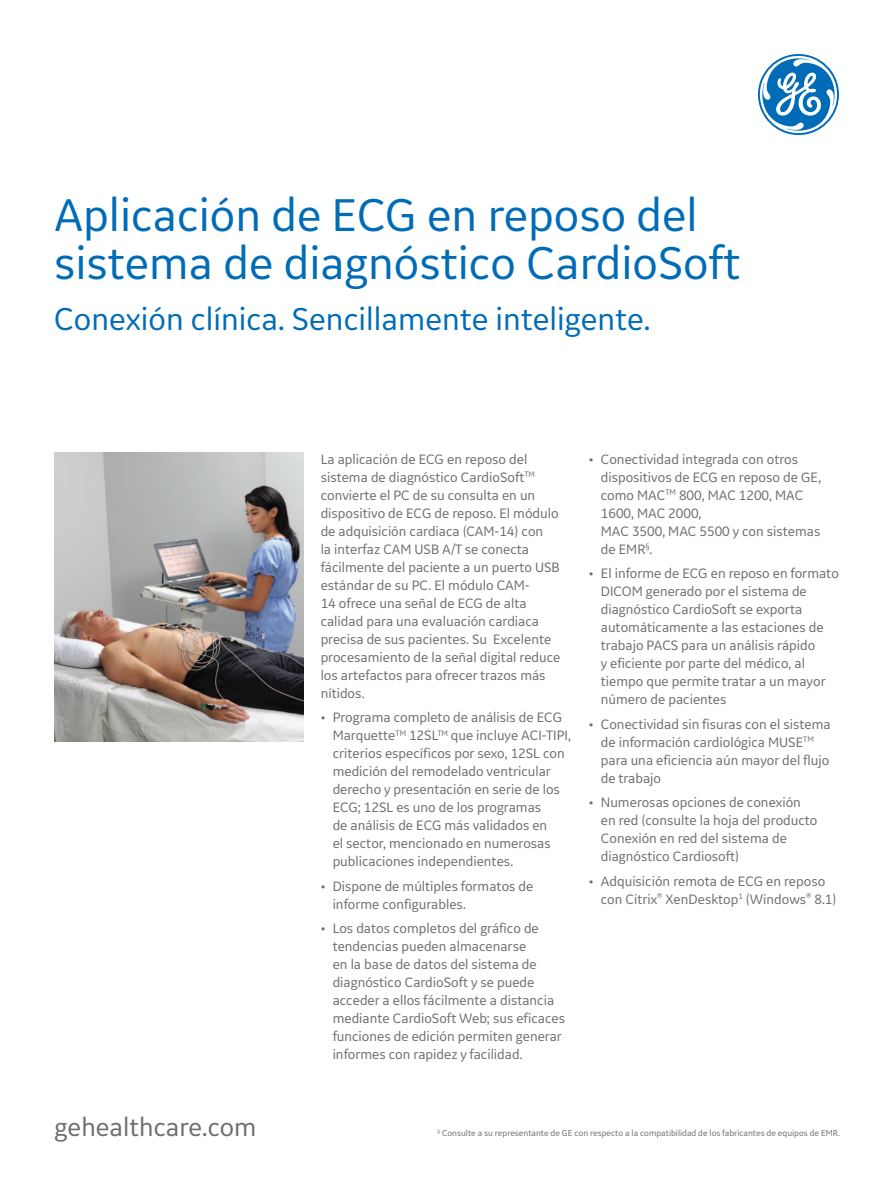
<style>
.page{position:relative;width:893px;height:1191px;background:#fff}
.page>*{position:absolute;margin:0;border:0;box-sizing:border-box;transform-origin:0 0}
.t1{font:48px/48px "GE Inspira Sans";color:#006cb7}
.t2{font:33px "GE Inspira Sans";color:#006cb7}
.t3{font:27px "GE Inspira Sans";color:#6c6d70}
.t4{font:14.25px/18px "GE Inspira Sans";color:#6c6d70}
.t5{font:9px "GE Inspira Sans";color:#6c6d70}
.t6{font:5.25px "GE Inspira Sans";color:#6c6d70}
</style>
<div class="page">
<svg style="left:758px;top:54px;width:81px;height:81px"></svg>
<img style="left:54px;top:453px;width:249px;height:288px">
<h1 class="t1" style="left:54px;top:190px;width:688px">Aplicación de ECG en reposo del sistema de diagnóstico CardioSoft</h1>
<h2 class="t2" style="left:54px;top:299px;width:598px">Conexión clínica. Sencillamente inteligente.</h2>
<h3 class="t3" style="left:55px;top:1110px;width:203px">gehealthcare.com</h3>
<p class="t4" style="left:321px;top:450px;width:241px">La aplicación de ECG en reposo del sistema de diagnóstico CardioSoft<sup>TM </sup>convierte el PC de su consulta en un dispositivo de ECG de reposo. El módulo de adquisición cardiaca (CAM-14) con<br>la interfaz CAM USB A/T se conecta fácilmente del paciente a un puerto USB estándar de su PC. El módulo CAM-<br>14 ofrece una señal de ECG de alta calidad para una evaluación cardiaca precisa de sus pacientes. Su Excelente procesamiento de la señal digital reduce los artefactos para ofrecer trazos más nítidos.</p>
<p class="t4" style="left:333px;top:708px;width:240px;text-indent:-12px">• Programa completo de análisis de ECG Marquette<sup>TM</sup> 12SL<sup>TM</sup> que incluye ACI-TIPI, criterios específicos por sexo, 12SL con medición del remodelado ventricular derecho y presentación en serie de los ECG; 12SL es uno de los programas<br>de análisis de ECG más validados en<br>el sector, mencionado en numerosas publicaciones independientes.</p>
<p class="t4" style="left:333px;top:877px;width:202px;text-indent:-12px">• Dispone de múltiples formatos de informe configurables.</p>
<p class="t4" style="left:333px;top:919px;width:234px;text-indent:-12px">• Los datos completos del gráfico de tendencias pueden almacenarse<br>en la base de datos del sistema de diagnóstico CardioSoft y se puede acceder a ellos fácilmente a distancia mediante CardioSoft Web; sus eficaces funciones de edición permiten generar informes con rapidez y facilidad.</p>
<p class="t4" style="left:601px;top:450px;width:222px;text-indent:-12px">• Conectividad integrada con otros dispositivos de ECG en reposo de GE, como MAC<sup>TM</sup> 800, MAC 1200, MAC<br>1600, MAC 2000,<br>MAC 3500, MAC 5500 y con sistemas de EMR<sup>§</sup>.</p>
<p class="t4" style="left:601px;top:564px;width:240px;text-indent:-12px">• El informe de ECG en reposo en formato DICOM generado por el sistema de diagnóstico CardioSoft se exporta automáticamente a las estaciones de trabajo PACS para un análisis rápido<br>y eficiente por parte del médico, al tiempo que permite tratar a un mayor número de pacientes</p>
<p class="t4" style="left:601px;top:715px;width:231px;text-indent:-12px">• Conectividad sin fisuras con el sistema de información cardiológica MUSE<sup>TM </sup>para una eficiencia aún mayor del flujo de trabajo</p>
<p class="t4" style="left:601px;top:793px;width:218px;text-indent:-12px">• Numerosas opciones de conexión en red (consulte la hoja del producto<br>Conexión en red del sistema de diagnóstico Cardiosoft)</p>
<p class="t4" style="left:601px;top:871px;width:237px;text-indent:-12px">• Adquisición remota de ECG en reposo con Citrix<sup>®</sup> XenDesktop<sup>1</sup> (Windows<sup>®</sup> 8.1)</p>
<p class="t5" style="left:442px;top:1127px;width:399px">Consulte a su representante de GE con respecto a la compatibilidad de los fabricantes de equipos de EMR.</p>
<p class="t6" style="left:438px;top:1128px;width:4px">§</p>
</div>
